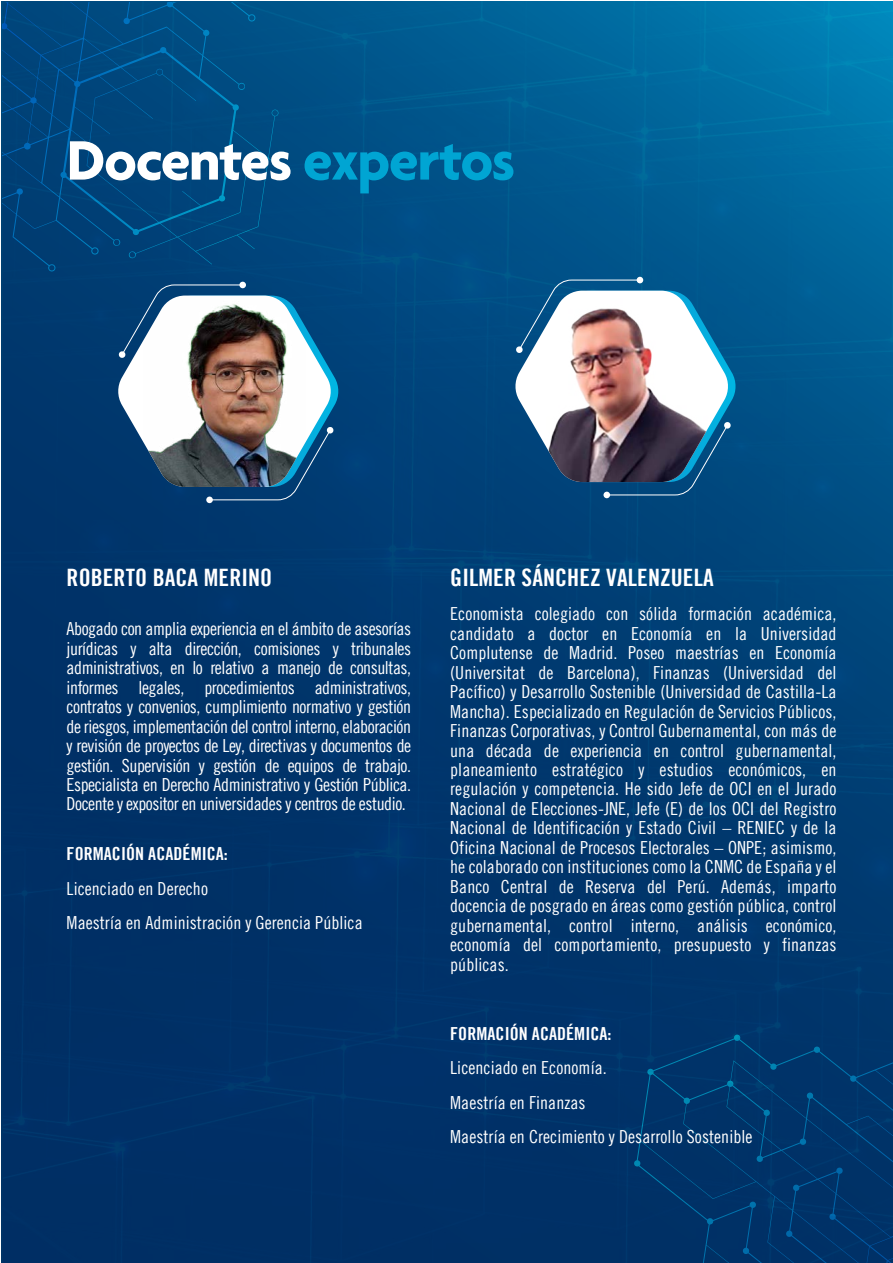
<style>
.page{position:relative;width:893px;height:1263px;background:#fff}
.page>*{position:absolute;margin:0;border:0;box-sizing:border-box;transform-origin:0 0}
.t1{font:700 60px "Agenda";letter-spacing:-.025em;color:#fff}
.t2{font:24px "Trade Gothic LT Bold Cond Twenty";letter-spacing:.005em;color:#fff}
.t3{font:18px/19.5px "Trade Gothic LT Cond Eighteen";letter-spacing:.005em;color:#fff;text-align:justify}
.t4{font:18px "Trade Gothic LT Bold Cond Twenty";letter-spacing:.005em;color:#fff}
.s1{color:#00a5d3}
</style>
<div class="page">
<img style="left:3px;top:1px;width:890px;height:1262px">
<div style="left:239px;top:282px;width:7px;height:6px;background:#fff;border-radius:50%"></div>
<div style="left:206px;top:497px;width:7px;height:6px;background:#fff;border-radius:50%"></div>
<img style="left:117px;top:284px;width:222px;height:217px">
<div style="left:603px;top:492px;width:7px;height:6px;background:#fff;border-radius:50%"></div>
<img style="left:514px;top:277px;width:223px;height:219px">
<h1 class="t1" style="left:67px;top:124px;width:450px">Docentes <span class="s1">expertos</span></h1>
<h2 class="t2" style="left:67px;top:562px;width:207px">ROBERTO BACA MERINO</h2>
<p class="t3" style="left:67px;top:619px;width:346px">Abogado con amplia experiencia en el ámbito de asesorías jurídicas y alta dirección, comisiones y tribunales administrativos, en lo relativo a manejo de consultas, informes legales, procedimientos administrativos, contratos y convenios, cumplimiento normativo y gestión de riesgos, implementación del control interno, elaboración y revisión de proyectos de Ley, directivas y documentos de gestión. Supervisión y gestión de equipos de trabajo.<br>Especialista en Derecho Administrativo y Gestión Pública.<br>Docente y expositor en universidades y centros de estudio.</p>
<p class="t4" style="left:67px;top:843px;width:163px">FORMACIÓN ACADÉMICA:</p>
<p class="t3" style="left:67px;top:871px;width:298px;line-height:34.5px">Licenciado en Derecho<br>Maestría en Administración y Gerencia Pública</p>
<h2 class="t2" style="left:450px;top:562px;width:265px">GILMER SÁNCHEZ VALENZUELA</h2>
<p class="t3" style="left:450px;top:604px;width:388px">Economista colegiado con sólida formación académica, candidato a doctor en Economía en la Universidad Complutense de Madrid. Poseo maestrías en Economía (Universitat de Barcelona), Finanzas (Universidad del Pacífico) y Desarrollo Sostenible (Universidad de Castilla-La Mancha). Especializado en Regulación de Servicios Públicos, Finanzas Corporativas, y Control Gubernamental, con más de una década de experiencia en control gubernamental, planeamiento estratégico y estudios económicos, en regulación y competencia. He sido Jefe de OCI en el Jurado Nacional de Elecciones-JNE, Jefe (E) de los OCI del Registro Nacional de Identificación y Estado Civil – RENIEC y de la Oficina Nacional de Procesos Electorales – ONPE; asimismo, he colaborado con instituciones como la CNMC de España y el Banco Central de Reserva del Perú. Además, imparto docencia de posgrado en áreas como gestión pública, control gubernamental, control interno, análisis económico, economía del comportamiento, presupuesto y finanzas públicas.</p>
<p class="t4" style="left:450px;top:1022px;width:163px">FORMACIÓN ACADÉMICA:</p>
<p class="t3" style="left:450px;top:1050px;width:304px;line-height:34.5px;text-align:left">Licenciado en Economía.<br>Maestría en Finanzas<br>Maestría en Crecimiento y Desarrollo Sostenible</p>
</div>
